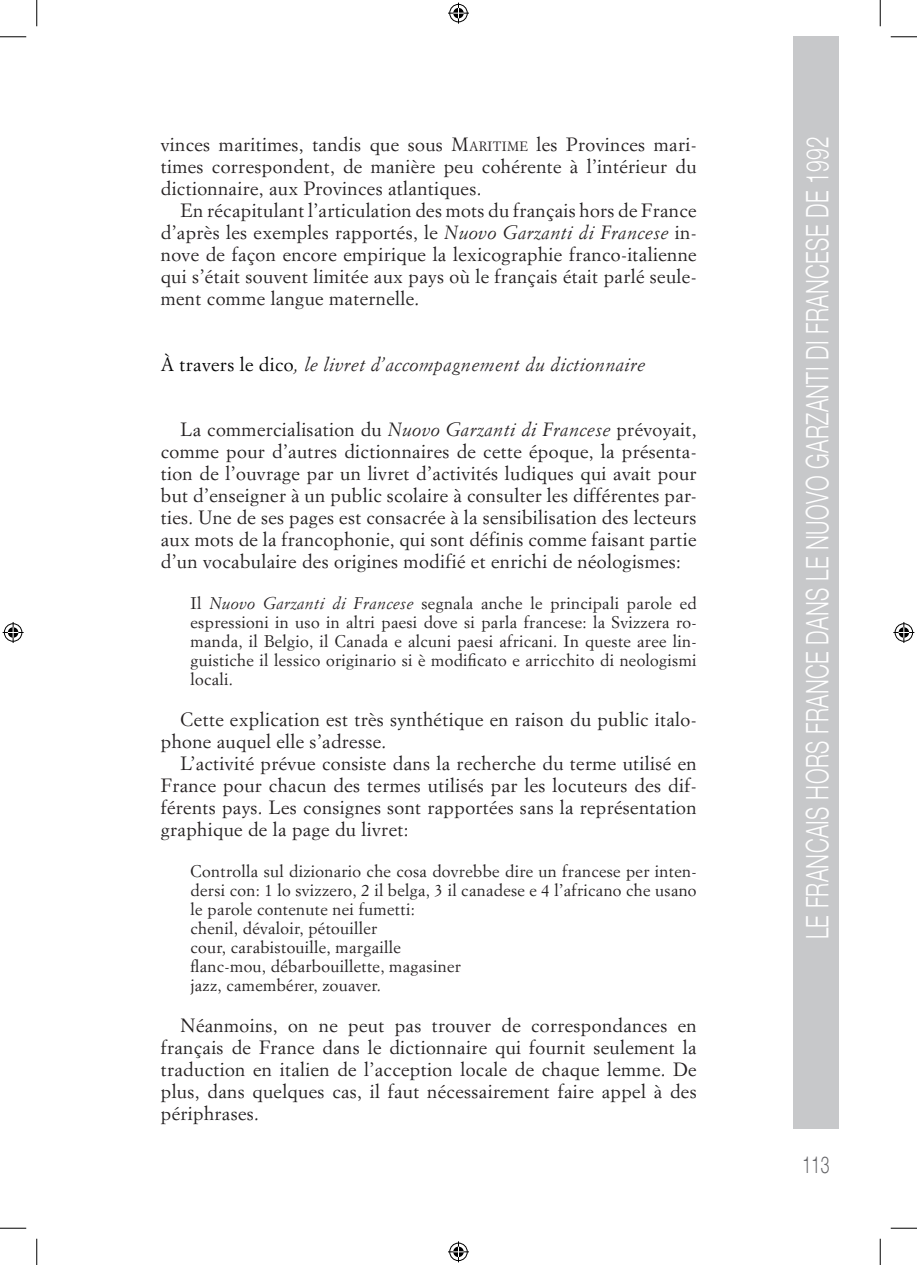
<style>
.page{position:relative;width:917px;height:1265px;background:#fff}
.page>*{position:absolute;margin:0;border:0;box-sizing:border-box;transform-origin:0 0}
.t1{font:300 31.15px "Helvetica Neue";letter-spacing:.02em;color:#fff;scale:.68 1}
.t2{font:300 23.28px "Helvetica Neue";color:#636366;scale:.68 1}
.t3{font:18.9px/22.1px "Simoncini Garamond Std";letter-spacing:.02em;color:#231f20;text-align:justify}
.t4{font:italic 18.9px "Simoncini Garamond";letter-spacing:.02em;color:#231f20}
.t5{font:16.62px/18.9px "Simoncini Garamond Std";letter-spacing:.02em;color:#231f20;text-align:justify}
.s1{font-style:inherit}
.s2{font-size:13.3px}
.s3{font-family:"Simoncini Garamond";font-style:italic}
.s4{font-family:"Simoncini Garamond Std";font-style:normal;color:#000}
</style>
<div class="page">
<div style="left:793px;top:37px;width:46px;height:1091px;background:#c7c8ca"></div>
<svg style="left:0;top:36px;width:26px;height:1px"></svg>
<svg style="left:891px;top:36px;width:26px;height:1px"></svg>
<svg style="left:0;top:1227px;width:26px;height:1px"></svg>
<svg style="left:891px;top:1227px;width:26px;height:1px"></svg>
<svg style="left:36px;top:0;width:1px;height:26px"></svg>
<svg style="left:36px;top:1238px;width:1px;height:26px"></svg>
<svg style="left:880px;top:0;width:1px;height:26px"></svg>
<svg style="left:880px;top:1238px;width:1px;height:26px"></svg>
<svg style="left:448px;top:3px;width:21px;height:21px"></svg>
<svg style="left:448px;top:1241px;width:21px;height:20px"></svg>
<svg style="left:3px;top:622px;width:21px;height:21px"></svg>
<svg style="left:893px;top:622px;width:21px;height:21px"></svg>
<p class="t3" style="left:161px;top:132px;width:537px">vinces maritimes, tandis que sous <span class="s1">M</span><span class="s2">ARITIME</span> les Provinces mari&shy;times correspondent, de manière peu cohérente à l’intérieur du dictionnaire, aux Provinces atlantiques.</p>
<p class="t3" style="left:161px;top:199px;width:537px;text-indent:20px">En récapitulant l’articulation des mots du français hors de France d’après les exemples rapportés, le <span class="s3">Nuovo Garzanti di Francese</span> in&shy;nove de façon encore empirique la lexicographie franco-italienne qui s’était souvent limitée aux pays où le français était parlé seule&shy;ment comme langue maternelle.</p>
<p class="t4" style="left:161px;top:353px;width:486px"><span class="s4">À travers le dico</span>, le livret d’accompagnement du dictionnaire</p>
<p class="t3" style="left:161px;top:418px;width:537px;text-indent:20px">La commercialisation du <span class="s3">Nuovo Garzanti di Francese</span> prévoyait, comme pour d’autres dictionnaires de cette époque, la présenta&shy;tion de l’ouvrage par un livret d’activités ludiques qui avait pour but d’enseigner à un public scolaire à consulter les différentes par&shy;ties. Une de ses pages est consacrée à la sensibilisation des lecteurs aux mots de la francophonie, qui sont définis comme faisant partie d’un vocabulaire des origines modifié et enrichi de néologismes:</p>
<p class="t5" style="left:191px;top:593px;width:508px">Il <span class="s3">Nuovo Garzanti di Francese</span> segnala anche le principali parole ed espressioni in uso in altri paesi dove si parla francese: la Svizzera ro&shy;manda, il Belgio, il Canada e alcuni paesi africani. In queste aree lin&shy;guistiche il lessico originario si è modificato e arricchito di neologismi locali.</p>
<p class="t3" style="left:161px;top:708px;width:537px;text-indent:20px">Cette explication est très synthétique en raison du public italo&shy;phone auquel elle s’adresse.</p>
<p class="t3" style="left:161px;top:752px;width:537px;text-indent:20px">L’activité prévue consiste dans la recherche du terme utilisé en France pour chacun des termes utilisés par les locuteurs des dif&shy;férents pays. Les consignes sont rapportées sans la représentation graphique de la page du livret:</p>
<p class="t5" style="left:191px;top:861px;width:507px;text-align:left">Controlla sul dizionario che cosa dovrebbe dire un francese per inten&shy;dersi con: 1 lo svizzero, 2 il belga, 3 il canadese e 4 l’africano che usano le parole contenute nei fumetti:<br>chenil, dévaloir, pétouiller<br>cour, carabistouille, margaille<br>flanc-mou, débarbouillette, magasiner<br>jazz, camembérer, zouaver.</p>
<p class="t3" style="left:161px;top:1013px;width:537px;text-indent:20px">Néanmoins, on ne peut pas trouver de correspondances en français de France dans le dictionnaire qui fournit seulement la traduction en italien de l’acception locale de chaque lemme. De plus, dans quelques cas, il faut nécessairement faire appel à des périphrases.</p>
<h1 class="t1" style="left:792px;top:939px;width:1182px;rotate:-90deg">LE FRANCAIS HORS FRANCE DANS LE NUOVO GARZANTI DI FRANCESE DE 1992</h1>
<p class="t2" style="left:802px;top:1145px;width:41px">113</p>
</div>
